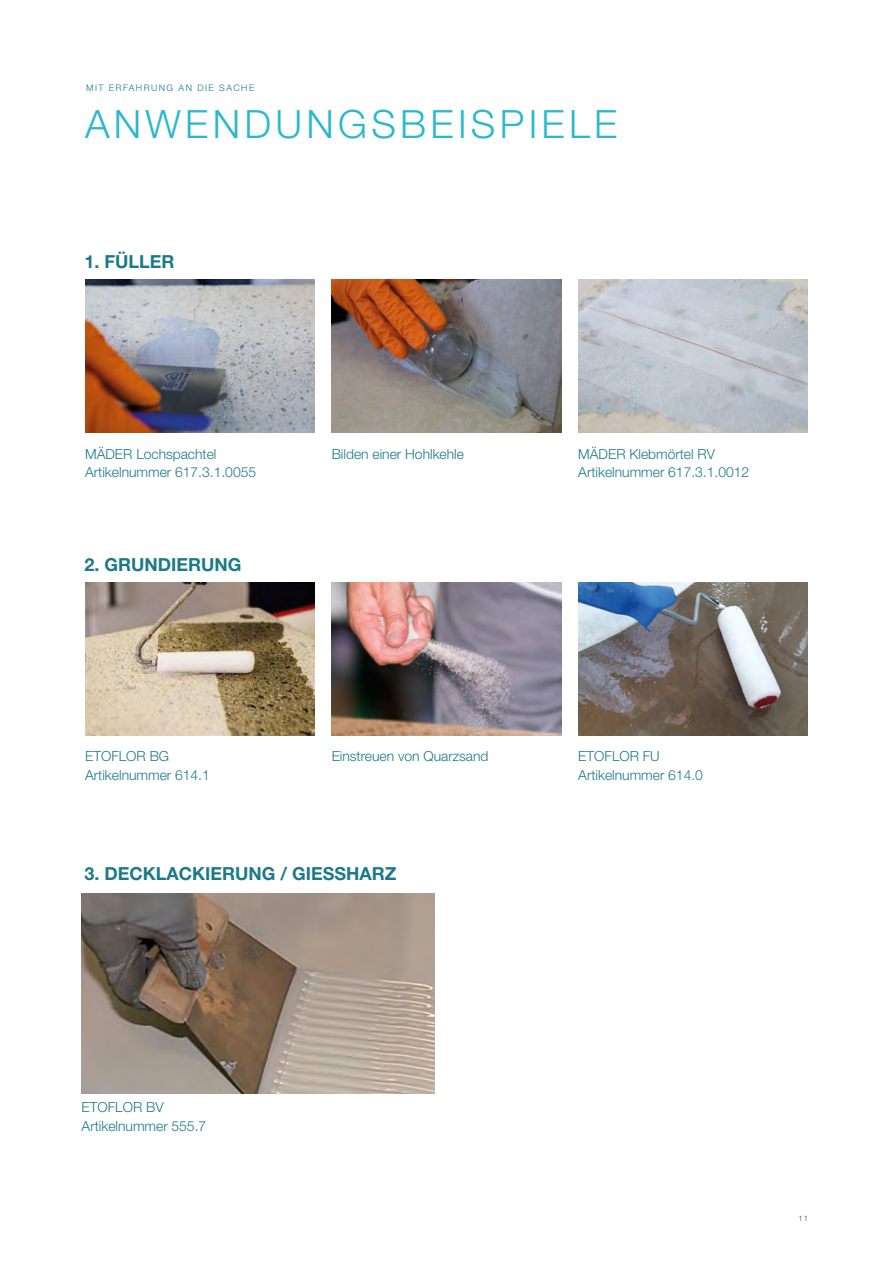
<style>
.page{position:relative;width:893px;height:1263px;background:#fff}
.page>*{position:absolute;margin:0;border:0;box-sizing:border-box;transform-origin:0 0}
.t1{font:300 39px "Helvetica Neue LT Std";letter-spacing:.11em;color:#29b8ce}
.t2{font:700 18px "Helvetica Neue LT Std";color:#1c7a88}
.t3{font:300 13.8px/18.8px "Helvetica Neue LT Std";color:#1c7a88}
.t4{font:300 9px "Helvetica Neue LT Std";letter-spacing:.16em;color:#1c7a88}
.t5{font:300 7.5px "Helvetica Neue LT Std";color:#105b64}
</style>
<div class="page">
<img style="left:85px;top:279px;width:230px;height:154px">
<img style="left:85px;top:582px;width:230px;height:153px">
<img style="left:578px;top:279px;width:230px;height:154px">
<img style="left:332px;top:279px;width:229px;height:154px">
<img style="left:578px;top:582px;width:230px;height:153px">
<img style="left:332px;top:582px;width:229px;height:153px">
<img style="left:82px;top:893px;width:352px;height:200px">
<p class="t4" style="left:86px;top:83px;width:170px">MIT ERFAHRUNG AN DIE SACHE</p>
<h1 class="t1" style="left:85px;top:101px;width:534px">ANWENDUNGSBEISPIELE</h1>
<h2 class="t2" style="left:85px;top:250px;width:92px">1. FÜLLER</h2>
<p class="t3" style="left:85px;top:444px;width:172px">MÄDER Lochspachtel<br>Artikelnummer 617.3.1.0055</p>
<h2 class="t2" style="left:85px;top:553px;width:158px">2. GRUNDIERUNG</h2>
<p class="t3" style="left:85px;top:747px;width:126px">ETOFLOR BG<br>Artikelnummer 614.1</p>
<p class="t3" style="left:332px;top:444px;width:134px">Bilden einer Hohlkehle</p>
<p class="t3" style="left:332px;top:747px;width:158px">Einstreuen von Quarzsand</p>
<h2 class="t2" style="left:85px;top:863px;width:314px">3. DECKLACKIERUNG / GIESSHARZ</h2>
<p class="t3" style="left:578px;top:444px;width:172px">MÄDER Klebmörtel RV<br>Artikelnummer 617.3.1.0012</p>
<p class="t3" style="left:578px;top:747px;width:126px">ETOFLOR FU<br>Artikelnummer 614.0</p>
<p class="t3" style="left:82px;top:1097px;width:126px">ETOFLOR BV<br>Artikelnummer 555.7</p>
<p class="t5" style="left:798px;top:1214px;width:11px">11</p>
</div>
